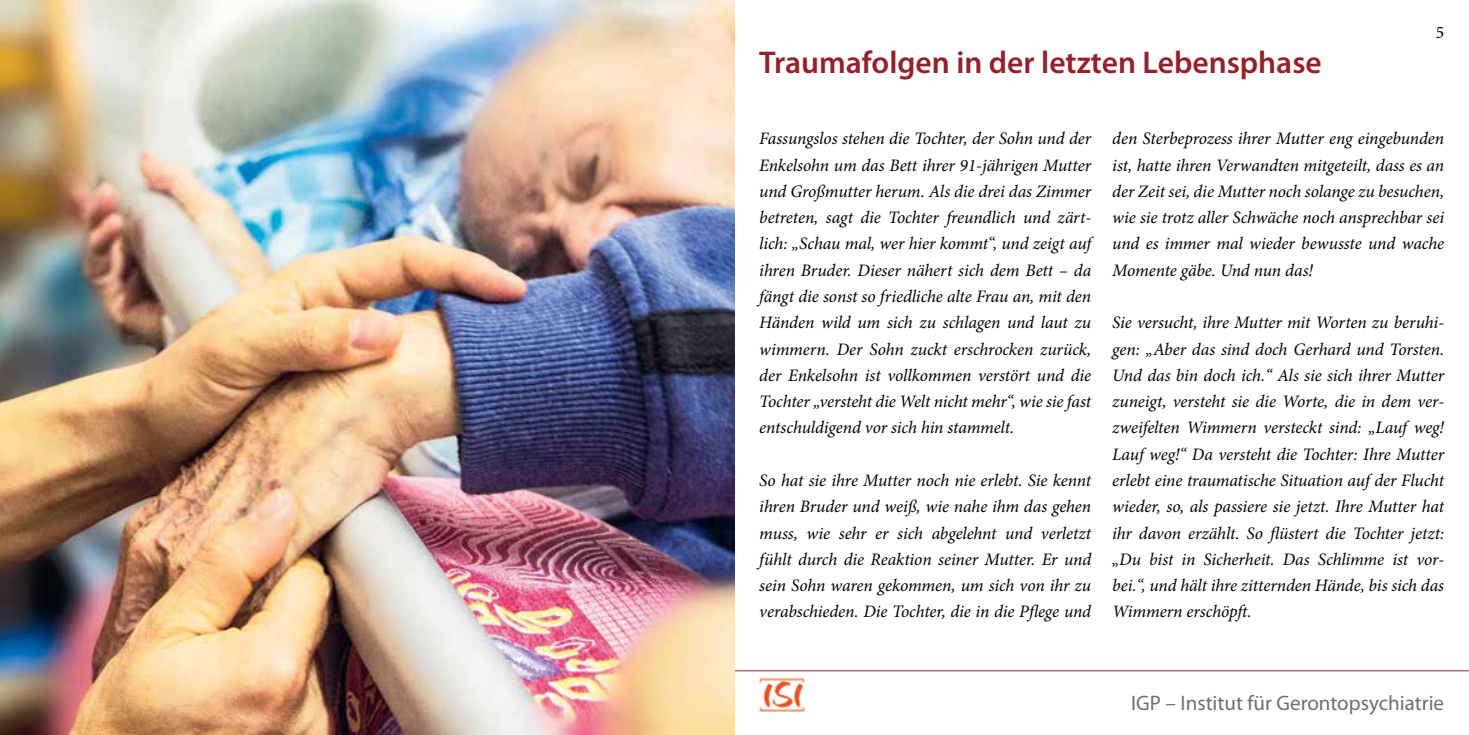
<style>
.page{position:relative;width:1469px;height:735px;background:#fff}
.page>*{position:absolute;margin:0;border:0;box-sizing:border-box;transform-origin:0 0}
.t1{font:600 31.5px "Myriad Pro";color:#962029}
.t2{font:21px "Myriad Pro";color:#706f6f}
.t3{font:italic 17.5px/26.2px "Minion Pro";letter-spacing:-.005em;color:#000;text-align:justify}
.t4{font:17.5px "Minion Pro";color:#000}
</style>
<div class="page">
<hr style="left:0;top:670px;width:1468px;height:1px;background:#962029">
<img style="left:759px;top:678px;width:46px;height:34px">
<img style="left:0;top:0;width:734px;height:734px">
<h1 class="t1" style="left:759px;top:43px;width:564px">Traumafolgen in der letzten Lebensphase</h1>
<p class="t4" style="left:1435px;top:20px;width:10px">5</p>
<p class="t3" style="left:759px;top:125px;width:333px">Fassungslos stehen die Tochter, der Sohn und der Enkelsohn um das Bett ihrer 91-jährigen Mutter und Großmutter herum. Als die drei das Zimmer betreten, sagt die Tochter freundlich und zärt&shy;lich: „Schau mal, wer hier kommt“, und zeigt auf ihren Bruder. Dieser nähert sich dem Bett – da fängt die sonst so friedliche alte Frau an, mit den Händen wild um sich zu schlagen und laut zu wimmern. Der Sohn zuckt erschrocken zurück, der Enkelsohn ist vollkommen verstört und die Tochter „versteht die Welt nicht mehr“, wie sie fast entschuldigend vor sich hin stammelt.</p>
<p class="t3" style="left:759px;top:467px;width:333px">So hat sie ihre Mutter noch nie erlebt. Sie kennt ihren Bruder und weiß, wie nahe ihm das gehen muss, wie sehr er sich abgelehnt und verletzt fühlt durch die Reaktion seiner Mutter. Er und sein Sohn waren gekommen, um sich von ihr zu verabschieden. Die Tochter, die in die Pflege und</p>
<p class="t3" style="left:1112px;top:125px;width:333px">den Sterbeprozess ihrer Mutter eng eingebunden ist, hatte ihren Verwandten mitgeteilt, dass es an der Zeit sei, die Mutter noch solange zu besuchen, wie sie trotz aller Schwäche noch ansprechbar sei und es immer mal wieder bewusste und wache Momente gäbe. Und nun das!</p>
<p class="t3" style="left:1112px;top:309px;width:333px">Sie versucht, ihre Mutter mit Worten zu beruhi&shy;gen: „Aber das sind doch Gerhard und Torsten.<br>Und das bin doch ich.“ Als sie sich ihrer Mutter zuneigt, versteht sie die Worte, die in dem ver&shy;zweifelten Wimmern versteckt sind: „Lauf weg!<br>Lauf weg!“ Da versteht die Tochter: Ihre Mutter erlebt eine traumatische Situation auf der Flucht wieder, so, als passiere sie jetzt. Ihre Mutter hat ihr davon erzählt. So flüstert die Tochter jetzt: „Du bist in Sicherheit. Das Schlimme ist vor&shy;bei.“, und hält ihre zitternden Hände, bis sich das Wimmern erschöpft.</p>
<p class="t2" style="left:1131px;top:689px;width:314px">IGP – Institut für Gerontopsychiatrie</p>
</div>
